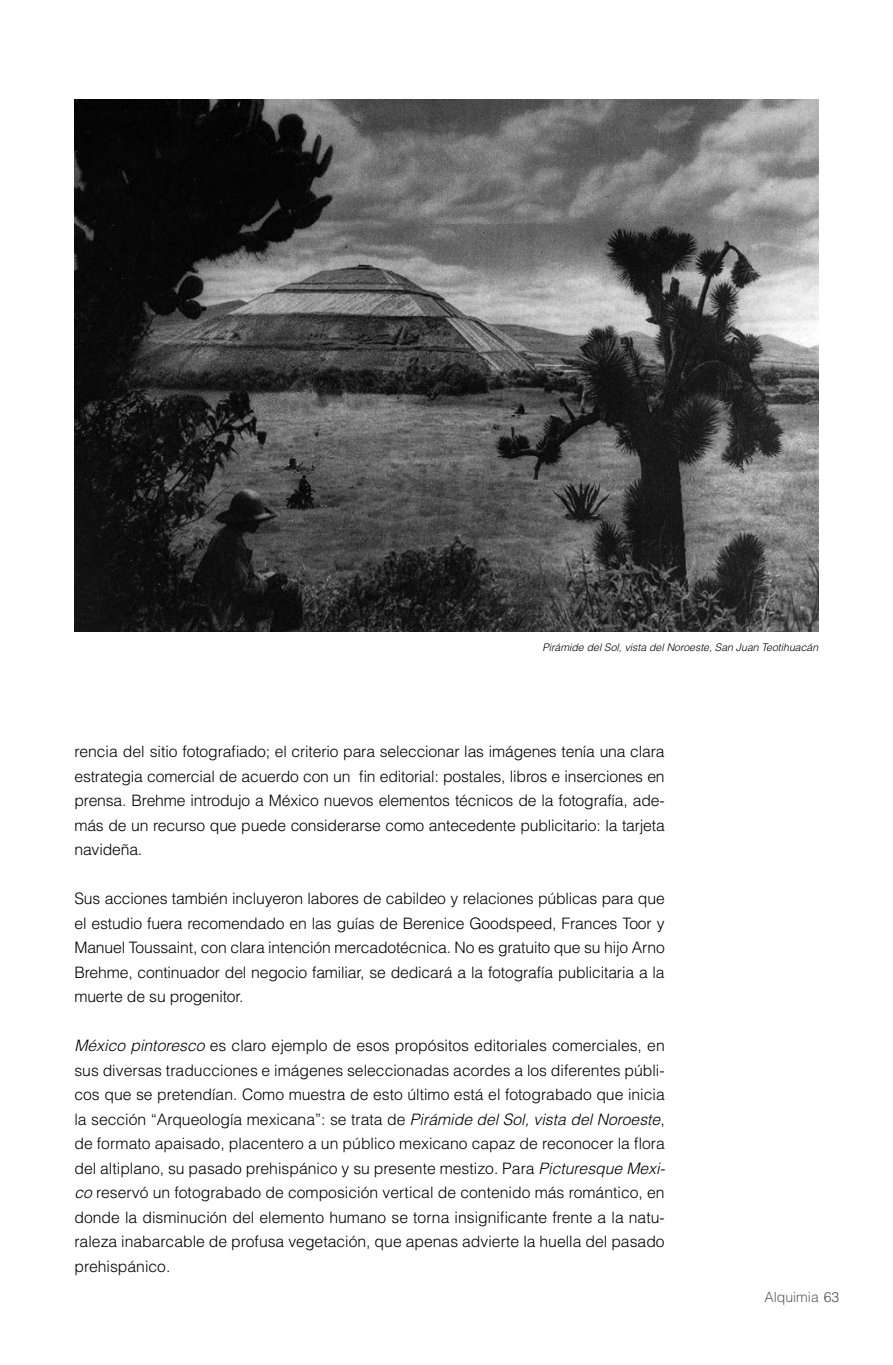
<style>
.page{position:relative;width:893px;height:1365px;background:#fff}
.page>*{position:absolute;margin:0;border:0;box-sizing:border-box;transform-origin:0 0}
.t1{font:300 15.75px/24.5px "Helvetica";letter-spacing:-.01em;color:#000;text-align:justify}
.t2{font:300 14px "Helvetica";color:#5e5e5f}
.t3{font:italic 300 10.5px "Helvetica";color:#000}
.s1{font-style:italic}
.s2{color:#4a4b4b}
</style>
<div class="page">
<img style="left:74px;top:99px;width:745px;height:533px">
<p class="t3" style="left:542px;top:640px;width:277px">Pirámide del Sol, vista del Noroeste, San Juan Teotihuacán</p>
<p class="t1" style="left:74px;top:739px;width:592px">rencia del sitio fotografiado; el criterio para seleccionar las imágenes tenía una clara estrategia comercial de acuerdo con un fin editorial: postales, libros e inserciones en prensa. Brehme introdujo a México nuevos elementos técnicos de la fotografía, ade&shy;más de un recurso que puede considerarse como antecedente publicitario: la tarjeta navideña.</p>
<p class="t1" style="left:74px;top:886px;width:592px">Sus acciones también incluyeron labores de cabildeo y relaciones públicas para que el estudio fuera recomendado en las guías de Berenice Goodspeed, Frances Toor y Manuel Toussaint, con clara intención mercadotécnica. No es gratuito que su hijo Arno Brehme, continuador del negocio familiar, se dedicará a la fotografía publicitaria a la muerte de su progenitor.</p>
<p class="t1" style="left:74px;top:1033px;width:592px"><span class="s1">México pintoresco</span> es claro ejemplo de esos propósitos editoriales comerciales, en sus diversas traducciones e imágenes seleccionadas acordes a los diferentes públi&shy;cos que se pretendían. Como muestra de esto último está el fotograbado que inicia la sección “Arqueología mexicana”: se trata de <span class="s1">Pirámide del Sol, vista del Noroeste</span>, de formato apaisado, placentero a un público mexicano capaz de reconocer la flora del altiplano, su pasado prehispánico y su presente mestizo. Para <span class="s1">Picturesque Mexi&shy;co</span> reservó un fotograbado de composición vertical de contenido más romántico, en donde la disminución del elemento humano se torna insignificante frente a la natu&shy;raleza inabarcable de profusa vegetación, que apenas advierte la huella del pasado prehispánico.</p>
<p class="t2" style="left:764px;top:1287px;width:76px">Alquimia <span class="s2">63</span></p>
</div>
